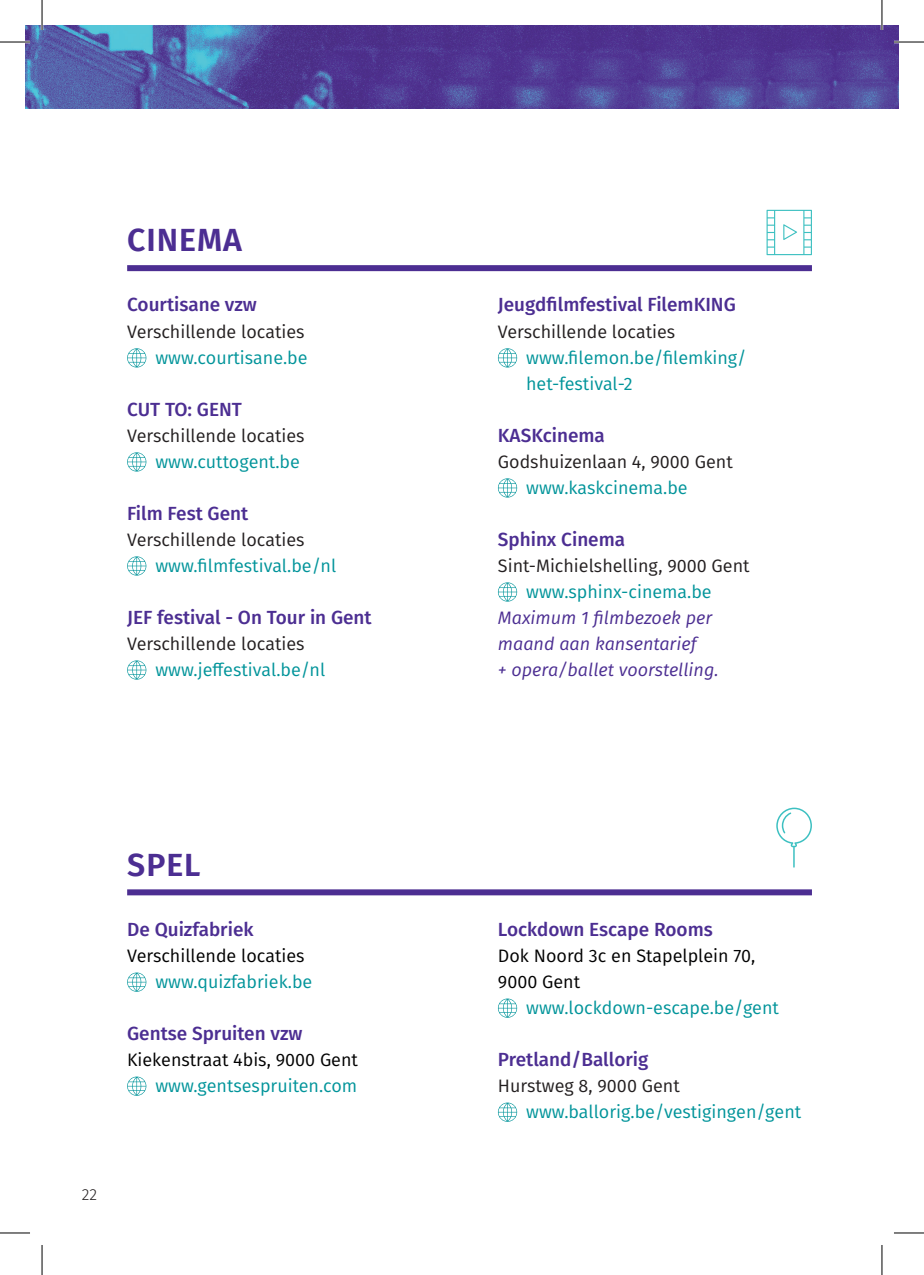
<style>
.page{position:relative;width:924px;height:1275px;background:#fff}
.page>*{position:absolute;margin:0;border:0;box-sizing:border-box;transform-origin:0 0}
.t1{font:600 32px "Fira Sans";letter-spacing:.03em;color:#4c2e92}
.t2{font:500 19px "Fira Sans";color:#4c2e92}
.t3{font:18px/26px "Fira Sans";color:#00949a}
.t4{font:18px "Fira Sans";color:#231f20}
.t5{font:18px/26px "Fira Sans";color:#000001}
.t6{font:italic 18px/26px "Fira Sans";color:#4c2e92}
.t7{font:300 16px "Fira Sans";color:#231f20}
</style>
<div class="page">
<div style="left:127px;top:265px;width:684px;height:6px;background:#4c2e92"></div>
<div style="left:127px;top:889px;width:684px;height:6px;background:#4c2e92"></div>
<svg style="left:127px;top:348px;width:19px;height:19px"></svg>
<svg style="left:127px;top:452px;width:19px;height:19px"></svg>
<svg style="left:127px;top:556px;width:19px;height:19px"></svg>
<svg style="left:127px;top:660px;width:19px;height:19px"></svg>
<svg style="left:497px;top:348px;width:20px;height:19px"></svg>
<svg style="left:497px;top:478px;width:20px;height:19px"></svg>
<svg style="left:498px;top:582px;width:19px;height:19px"></svg>
<svg style="left:127px;top:972px;width:19px;height:19px"></svg>
<svg style="left:127px;top:1076px;width:19px;height:19px"></svg>
<svg style="left:497px;top:998px;width:20px;height:19px"></svg>
<svg style="left:497px;top:1102px;width:20px;height:19px"></svg>
<img style="left:25px;top:25px;width:873px;height:84px">
<svg style="left:766px;top:210px;width:45px;height:45px"></svg>
<svg style="left:776px;top:807px;width:35px;height:60px"></svg>
<hr style="left:0;top:41px;width:30px;height:2px;background:#fff">
<hr style="left:893px;top:41px;width:30px;height:2px;background:#fff">
<hr style="left:41px;top:0;width:2px;height:30px;background:#fff">
<hr style="left:880px;top:0;width:2px;height:30px;background:#fff">
<hr style="left:0;top:42px;width:30px;height:1px;background:#000">
<hr style="left:893px;top:42px;width:30px;height:1px;background:#000">
<hr style="left:0;top:1232px;width:30px;height:1px;background:#000">
<hr style="left:893px;top:1232px;width:30px;height:1px;background:#000">
<hr style="left:42px;top:0;width:1px;height:30px;background:#000">
<hr style="left:42px;top:1245px;width:1px;height:30px;background:#000">
<hr style="left:881px;top:0;width:1px;height:30px;background:#000">
<hr style="left:881px;top:1245px;width:1px;height:30px;background:#000">
<h1 class="t1" style="left:127px;top:214px;width:116px">CINEMA</h1>
<p class="t2" style="left:127px;top:290px;width:131px">Courtisane vzw</p>
<p class="t4" style="left:127px;top:318px;width:179px">Verschillende locaties</p>
<p class="t3" style="left:155px;top:344px;width:153px">www.courtisane.be</p>
<p class="t2" style="left:127px;top:394px;width:116px">CUT TO: GENT</p>
<p class="t4" style="left:127px;top:422px;width:179px">Verschillende locaties</p>
<p class="t3" style="left:155px;top:448px;width:146px">www.cuttogent.be</p>
<p class="t2" style="left:127px;top:498px;width:122px">Film Fest Gent</p>
<p class="t4" style="left:127px;top:526px;width:179px">Verschillende locaties</p>
<p class="t3" style="left:155px;top:552px;width:182px">www.filmfestival.be/nl</p>
<p class="t2" style="left:127px;top:602px;width:246px">JEF festival - On Tour in Gent</p>
<p class="t4" style="left:127px;top:630px;width:179px">Verschillende locaties</p>
<p class="t3" style="left:155px;top:656px;width:171px">www.jeffestival.be/nl</p>
<h1 class="t1" style="left:127px;top:838px;width:75px">SPEL</h1>
<p class="t2" style="left:127px;top:914px;width:128px">De Quizfabriek</p>
<p class="t5" style="left:127px;top:942px;width:179px">Verschillende locaties</p>
<p class="t3" style="left:155px;top:968px;width:158px">www.quizfabriek.be</p>
<p class="t2" style="left:127px;top:1018px;width:177px">Gentse Spruiten vzw</p>
<p class="t5" style="left:127px;top:1046px;width:232px">Kiekenstraat 4bis, 9000 Gent</p>
<p class="t3" style="left:155px;top:1072px;width:203px">www.gentsespruiten.com</p>
<p class="t7" style="left:82px;top:1183px;width:17px">22</p>
<p class="t2" style="left:497px;top:290px;width:239px">Jeugdfilmfestival FilemKING</p>
<p class="t4" style="left:497px;top:318px;width:179px">Verschillende locaties</p>
<p class="t3" style="left:526px;top:344px;width:222px">www.filemon.be/filemking/ het-festival-2</p>
<p class="t2" style="left:497px;top:420px;width:108px">KASKcinema</p>
<p class="t4" style="left:497px;top:448px;width:236px">Godshuizenlaan 4, 9000 Gent</p>
<p class="t3" style="left:526px;top:474px;width:163px">www.kaskcinema.be</p>
<p class="t2" style="left:497px;top:524px;width:129px">Sphinx Cinema</p>
<p class="t4" style="left:497px;top:552px;width:253px">Sint-Michielshelling, 9000 Gent</p>
<p class="t3" style="left:526px;top:578px;width:187px">www.sphinx-cinema.be</p>
<p class="t6" style="left:497px;top:604px;width:222px">Maximum 1 filmbezoek per maand aan kansentarief<br>+ opera/ballet voorstelling.</p>
<p class="t2" style="left:497px;top:914px;width:216px">Lockdown Escape Rooms</p>
<p class="t5" style="left:497px;top:942px;width:259px">Dok Noord 3c en Stapelplein 70,<br>9000 Gent</p>
<p class="t3" style="left:526px;top:994px;width:254px">www.lockdown-escape.be/gent</p>
<p class="t2" style="left:497px;top:1044px;width:152px">Pretland/Ballorig</p>
<p class="t4" style="left:497px;top:1072px;width:183px">Hurstweg 8, 9000 Gent</p>
<p class="t3" style="left:526px;top:1098px;width:276px">www.ballorig.be/vestigingen/gent</p>
</div>
